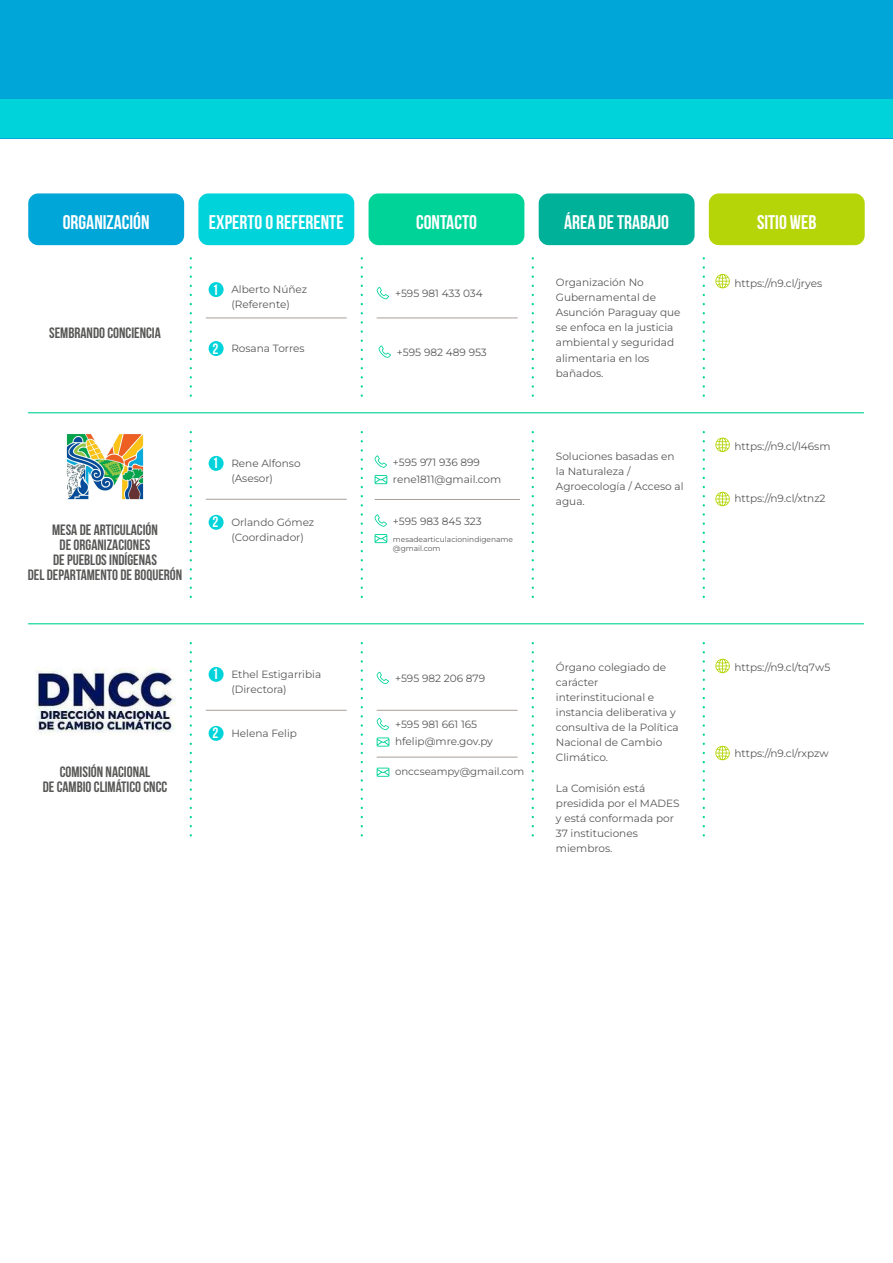
<style>
.page{position:relative;width:893px;height:1263px;background:#fff}
.page>*{position:absolute;margin:0;border:0;box-sizing:border-box;transform-origin:0 0}
.t1{font:700 19.8px "Bebas Neue";color:#fff}
.t2{font:700 15px/15px "Bebas Neue";color:#575756;text-align:center}
.t3{font:100 10.5px/15px "Montserrat";color:#575756}
.t4{font:100 10.2px "Montserrat";color:#575756}
.t5{font:100 7.5px/9px "Montserrat";color:#575756}
.s1{font-family:"Bebas Neue";font-weight:700;font-size:15px;color:#fff}
</style>
<div class="page">
<svg style="left:375px;top:455px;width:12px;height:13px"></svg>
<svg style="left:375px;top:475px;width:12px;height:9px"></svg>
<svg style="left:375px;top:514px;width:12px;height:13px"></svg>
<svg style="left:375px;top:534px;width:12px;height:9px"></svg>
<hr style="left:375px;top:499px;width:145px;height:1px;background:#a89f9a">
<div style="left:28px;top:193px;width:156px;height:52px;background:#00a6d8;border-radius:10px"></div>
<div style="left:198px;top:193px;width:156px;height:52px;background:#00d4da;border-radius:10px"></div>
<div style="left:369px;top:193px;width:155px;height:52px;background:#00d398;border-radius:10px"></div>
<div style="left:539px;top:193px;width:156px;height:52px;background:#00b199;border-radius:10px"></div>
<div style="left:709px;top:193px;width:156px;height:52px;background:#b5d509;border-radius:10px"></div>
<svg style="left:190px;top:258px;width:2px;height:139px"></svg>
<svg style="left:361px;top:258px;width:2px;height:139px"></svg>
<svg style="left:532px;top:258px;width:2px;height:139px"></svg>
<svg style="left:703px;top:258px;width:2px;height:139px"></svg>
<div style="left:209px;top:282px;width:15px;height:15px;background:#00d4da;border-radius:50%"></div>
<svg style="left:377px;top:287px;width:12px;height:12px"></svg>
<hr style="left:377px;top:318px;width:141px;height:1px;background:#a89f9a">
<hr style="left:206px;top:318px;width:141px;height:1px;background:#a89f9a">
<div style="left:209px;top:341px;width:15px;height:15px;background:#00d4da;border-radius:50%"></div>
<svg style="left:379px;top:345px;width:12px;height:13px"></svg>
<svg style="left:715px;top:274px;width:15px;height:15px"></svg>
<div style="left:0;top:0;width:893px;height:138px;background:#00a6d8"></div>
<div style="left:0;top:100px;width:893px;height:38px;background:#00d4da"></div>
<hr style="left:28px;top:412px;width:836px;height:1px;background:#00d398">
<svg style="left:190px;top:432px;width:2px;height:166px"></svg>
<svg style="left:361px;top:432px;width:2px;height:165px"></svg>
<svg style="left:532px;top:432px;width:2px;height:165px"></svg>
<svg style="left:703px;top:432px;width:2px;height:165px"></svg>
<div style="left:209px;top:456px;width:15px;height:15px;background:#00d4da;border-radius:50%"></div>
<hr style="left:206px;top:499px;width:141px;height:1px;background:#a89f9a">
<div style="left:209px;top:515px;width:15px;height:15px;background:#00d4da;border-radius:50%"></div>
<svg style="left:715px;top:438px;width:15px;height:14px"></svg>
<svg style="left:715px;top:492px;width:15px;height:14px"></svg>
<img style="left:66px;top:434px;width:78px;height:66px">
<hr style="left:28px;top:623px;width:836px;height:1px;background:#00d398">
<svg style="left:190px;top:643px;width:2px;height:193px"></svg>
<svg style="left:361px;top:643px;width:2px;height:193px"></svg>
<svg style="left:532px;top:643px;width:2px;height:193px"></svg>
<svg style="left:703px;top:643px;width:2px;height:193px"></svg>
<div style="left:209px;top:667px;width:15px;height:15px;background:#00d4da;border-radius:50%"></div>
<svg style="left:377px;top:672px;width:12px;height:12px"></svg>
<hr style="left:377px;top:710px;width:141px;height:1px;background:#a89f9a">
<hr style="left:377px;top:757px;width:141px;height:1px;background:#a89f9a">
<hr style="left:206px;top:710px;width:141px;height:1px;background:#a89f9a">
<div style="left:209px;top:726px;width:15px;height:15px;background:#00d4da;border-radius:50%"></div>
<svg style="left:377px;top:718px;width:12px;height:12px"></svg>
<svg style="left:377px;top:737px;width:12px;height:10px"></svg>
<svg style="left:377px;top:768px;width:12px;height:9px"></svg>
<svg style="left:715px;top:659px;width:15px;height:14px"></svg>
<svg style="left:715px;top:746px;width:15px;height:14px"></svg>
<img style="left:36px;top:667px;width:140px;height:66px">
<h1 class="t1" style="left:63px;top:211px;width:88px">ORGANIZACIÓN</h1>
<h1 class="t1" style="left:416px;top:211px;width:62px">CONTACTO</h1>
<h1 class="t1" style="left:564px;top:211px;width:106px">ÁREA DE TRABAJO</h1>
<h1 class="t1" style="left:757px;top:211px;width:61px">SITIO WEB</h1>
<h1 class="t1" style="left:209px;top:211px;width:136px">EXPERTO O REFERENTE</h1>
<h2 class="t2" style="left:49px;top:325px;width:113px">SEMBRANDO CONCIENCIA</h2>
<p class="t3" style="left:213px;top:282px;width:96px;text-align:center"><span class="s1">1</span> Alberto Núñez (Referente)</p>
<p class="t3" style="left:395px;top:286px;width:89px">+595 981 433 034</p>
<p class="t3" style="left:213px;top:341px;width:94px"><span class="s1">2</span> Rosana Torres</p>
<p class="t3" style="left:397px;top:344px;width:91px">+595 982 489 953</p>
<h2 class="t2" style="left:28px;top:522px;width:156px">MESA DE ARTICULACIÓN<br>DE ORGANIZACIONES<br>DE PUEBLOS INDÍGENAS<br>DEL DEPARTAMENTO DE BOQUERÓN</h2>
<p class="t3" style="left:231px;top:455px;width:71px;text-indent:-19px"><span class="s1">1</span> Rene Alfonso (Asesor)</p>
<p class="t3" style="left:231px;top:514px;width:85px;text-indent:-19px"><span class="s1">2</span> Orlando Gómez (Coordinador)</p>
<p class="t3" style="left:393px;top:453px;width:110px;line-height:17.7px">+595 971 936 899 rene1811@gmail.com</p>
<p class="t3" style="left:393px;top:513px;width:90px">+595 983 845 323</p>
<p class="t5" style="left:393px;top:535px;width:122px">mesadearticulacionindigename @gmail.com</p>
<p class="t3" style="left:556px;top:275px;width:126px">Organización No<br>Gubernamental de<br>Asunción Paraguay que se enfoca en la justicia ambiental y seguridad alimentaria en los bañados.</p>
<p class="t3" style="left:556px;top:448px;width:129px">Soluciones basadas en la Naturaleza /<br>Agroecología / Acceso al agua.</p>
<h2 class="t2" style="left:43px;top:764px;width:126px">COMISIÓN NACIONAL<br>DE CAMBIO CLIMÁTICO CNCC</h2>
<p class="t3" style="left:231px;top:666px;width:91px;text-indent:-19px"><span class="s1">1</span> Ethel Estigarribia (Directora)</p>
<p class="t3" style="left:395px;top:670px;width:92px">+595 982 206 879</p>
<p class="t3" style="left:213px;top:725px;width:86px"><span class="s1">2</span> Helena Felip</p>
<p class="t3" style="left:395px;top:715px;width:99px;line-height:17.2px">+595 981 661 165 hfelip@mre.gov.py</p>
<p class="t4" style="left:395px;top:765px;width:131px">onccseampy@gmail.com</p>
<p class="t3" style="left:556px;top:659px;width:124px">Órgano colegiado de carácter interinstitucional e instancia deliberativa y consultiva de la Política<br>Nacional de Cambio<br>Climático.</p>
<p class="t3" style="left:556px;top:780px;width:125px">La Comisión está presidida por el MADES y está conformada por<br>37 instituciones miembros.</p>
<p class="t3" style="left:734px;top:275px;width:89px">https://n9.cl/jryes</p>
<p class="t3" style="left:734px;top:439px;width:97px">https://n9.cl/l46sm</p>
<p class="t3" style="left:734px;top:490px;width:93px">https://n9.cl/xtnz2</p>
<p class="t3" style="left:734px;top:659px;width:97px">https://n9.cl/tq7w5</p>
<p class="t3" style="left:734px;top:745px;width:96px">https://n9.cl/rxpzw</p>
</div>
